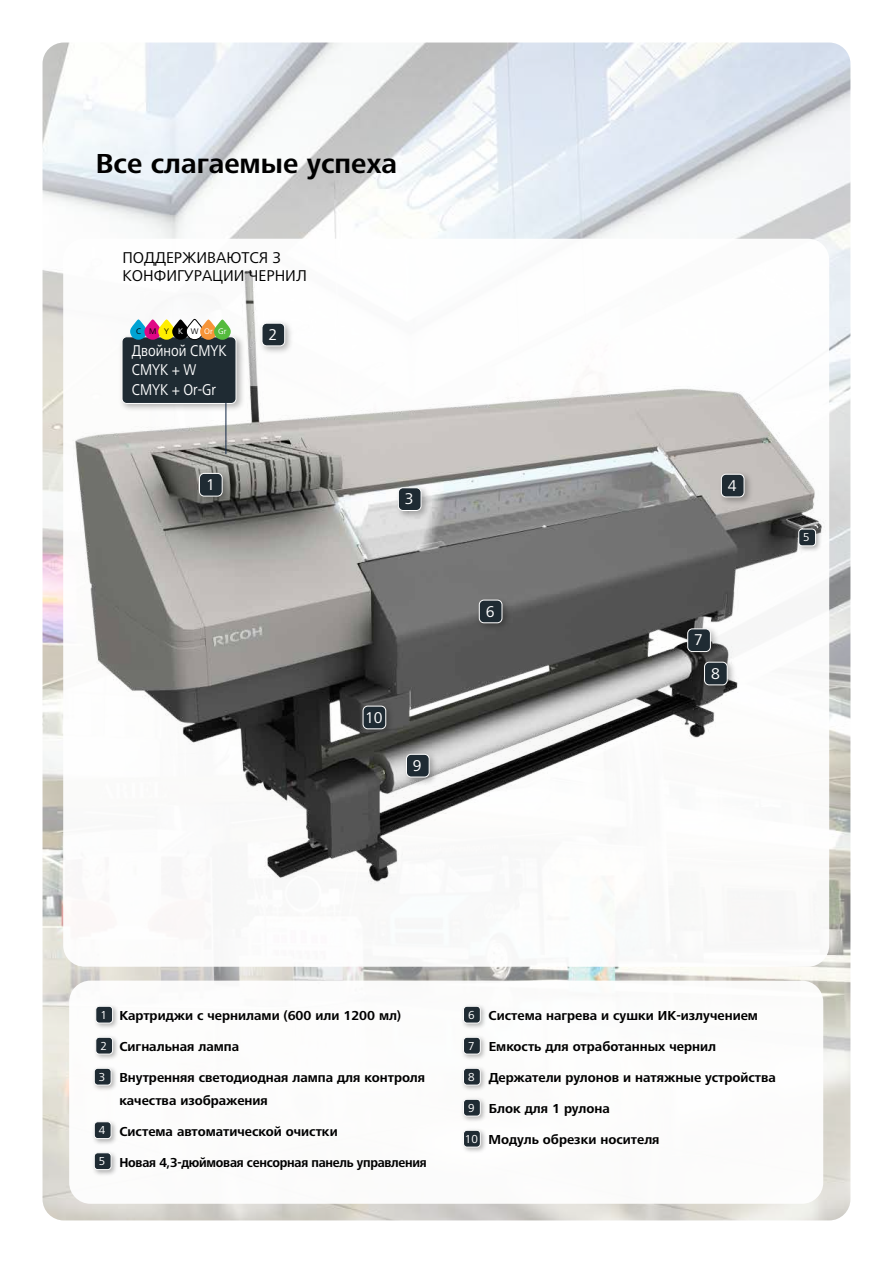
<style>
.page{position:relative;width:893px;height:1263px;background:#fff}
.page>*{position:absolute;margin:0;border:0;box-sizing:border-box;transform-origin:0 0}
.t1{font:700 28.5px "Frutiger Next LTW1 G";color:#000}
.t2{font:16.2px/18px "Frutiger Next LTW1 G";color:#000}
.t3{font:16.2px/19.5px "Frutiger Next LTW1 G";color:#fff;scale:.86 1}
.t4{font:16.2px "Frutiger Next LTW1 G";color:#fff}
.t5{font:700 13.5px/22.5px "Frutiger Next LTW1 G";color:#000}
.t6{font:700 13.5px "Frutiger Next LTW1 G";letter-spacing:-.02em;color:#000;scale:.95 1}
.t7{font:12px "Frutiger Next LTW1 G";color:#fff}
.t8{font:8.4px "Frutiger Next LTW1 G";letter-spacing:.325em;color:#fff}
.s1{color:#000}
.s2{font-weight:400;font-size:12px;color:#fff}
</style>
<div class="page">
<img style="left:43px;top:43px;width:807px;height:1177px">
<div style="left:63px;top:239px;width:766px;height:728px;background:#fff;border-radius:21px"></div>
<img style="left:63px;top:247px;width:766px;height:653px">
<div style="left:69px;top:981px;width:754px;height:223px;background:#fff;border-radius:21px"></div>
<div style="left:93px;top:1003px;width:26px;height:27px;background:#000;opacity:.29"></div>
<div style="left:96px;top:1006px;width:17px;height:17px;background:#1f2b33;border-radius:3px"></div>
<div style="left:95px;top:1006px;width:18px;height:17px;border:1px solid #fff;border-radius:3px"></div>
<div style="left:93px;top:1034px;width:26px;height:27px;background:#000;opacity:.29"></div>
<div style="left:96px;top:1037px;width:17px;height:17px;background:#1f2b33;border-radius:3px"></div>
<div style="left:95px;top:1037px;width:18px;height:17px;border:1px solid #fff;border-radius:3px"></div>
<div style="left:91px;top:1065px;width:27px;height:27px;background:#000;opacity:.29"></div>
<div style="left:94px;top:1068px;width:17px;height:17px;background:#1f2b33;border-radius:3px"></div>
<div style="left:94px;top:1068px;width:17px;height:17px;border:1px solid #fff;border-radius:3px"></div>
<div style="left:91px;top:1119px;width:27px;height:26px;background:#000;opacity:.29"></div>
<div style="left:94px;top:1122px;width:17px;height:16px;background:#1f2b33;border-radius:3px"></div>
<div style="left:94px;top:1121px;width:17px;height:18px;border:1px solid #fff;border-radius:3px"></div>
<div style="left:91px;top:1150px;width:27px;height:26px;background:#000;opacity:.29"></div>
<div style="left:94px;top:1153px;width:17px;height:16px;background:#1f2b33;border-radius:3px"></div>
<div style="left:94px;top:1152px;width:17px;height:18px;border:1px solid #fff;border-radius:3px"></div>
<div style="left:461px;top:1003px;width:26px;height:27px;background:#000;opacity:.29"></div>
<div style="left:463px;top:1006px;width:17px;height:17px;background:#1f2b33;border-radius:3px"></div>
<div style="left:463px;top:1006px;width:18px;height:17px;border:1px solid #fff;border-radius:3px"></div>
<div style="left:461px;top:1034px;width:26px;height:27px;background:#000;opacity:.29"></div>
<div style="left:463px;top:1037px;width:17px;height:17px;background:#1f2b33;border-radius:3px"></div>
<div style="left:463px;top:1037px;width:18px;height:17px;border:1px solid #fff;border-radius:3px"></div>
<div style="left:461px;top:1065px;width:26px;height:27px;background:#000;opacity:.29"></div>
<div style="left:463px;top:1068px;width:17px;height:17px;background:#1f2b33;border-radius:3px"></div>
<div style="left:463px;top:1068px;width:18px;height:17px;border:1px solid #fff;border-radius:3px"></div>
<div style="left:461px;top:1096px;width:26px;height:27px;background:#000;opacity:.29"></div>
<div style="left:463px;top:1099px;width:17px;height:17px;background:#1f2b33;border-radius:3px"></div>
<div style="left:463px;top:1099px;width:18px;height:17px;border:1px solid #fff;border-radius:3px"></div>
<div style="left:461px;top:1127px;width:26px;height:27px;background:#000;opacity:.29"></div>
<div style="left:463px;top:1130px;width:17px;height:17px;background:#1f2b33;border-radius:3px"></div>
<div style="left:463px;top:1130px;width:18px;height:17px;border:1px solid #fff;border-radius:3px"></div>
<div style="left:258px;top:320px;width:36px;height:35px;background:#000;opacity:.29"></div>
<div style="left:262px;top:323px;width:23px;height:23px;background:#1f2b33;border-radius:5px"></div>
<div style="left:262px;top:323px;width:23px;height:23px;border:1px solid #fff;border-radius:5px"></div>
<div style="left:196px;top:470px;width:36px;height:35px;background:#000;opacity:.29"></div>
<div style="left:199px;top:473px;width:23px;height:23px;background:#1f2b33;border-radius:5px"></div>
<div style="left:199px;top:473px;width:24px;height:23px;border:1px solid #fff;border-radius:5px"></div>
<div style="left:395px;top:484px;width:35px;height:36px;background:#000;opacity:.29"></div>
<div style="left:398px;top:488px;width:23px;height:22px;background:#1f2b33;border-radius:5px"></div>
<div style="left:398px;top:487px;width:23px;height:24px;border:1px solid #fff;border-radius:5px"></div>
<div style="left:718px;top:471px;width:35px;height:35px;background:#000;opacity:.29"></div>
<div style="left:721px;top:474px;width:23px;height:23px;background:#1f2b33;border-radius:5px"></div>
<div style="left:721px;top:474px;width:23px;height:23px;border:1px solid #fff;border-radius:5px"></div>
<div style="left:476px;top:596px;width:35px;height:36px;background:#000;opacity:.29"></div>
<div style="left:479px;top:600px;width:23px;height:23px;background:#1f2b33;border-radius:5px"></div>
<div style="left:479px;top:600px;width:23px;height:23px;border:1px solid #fff;border-radius:5px"></div>
<div style="left:684px;top:625px;width:36px;height:36px;background:#000;opacity:.29"></div>
<div style="left:688px;top:629px;width:22px;height:22px;background:#1f2b33;border-radius:5px"></div>
<div style="left:687px;top:628px;width:24px;height:24px;border:1px solid #fff;border-radius:5px"></div>
<div style="left:701px;top:659px;width:36px;height:35px;background:#000;opacity:.29"></div>
<div style="left:704px;top:662px;width:23px;height:23px;background:#1f2b33;border-radius:5px"></div>
<div style="left:704px;top:662px;width:24px;height:23px;border:1px solid #fff;border-radius:5px"></div>
<div style="left:403px;top:751px;width:35px;height:35px;background:#000;opacity:.29"></div>
<div style="left:406px;top:754px;width:23px;height:23px;background:#1f2b33;border-radius:5px"></div>
<div style="left:406px;top:754px;width:24px;height:23px;border:1px solid #fff;border-radius:5px"></div>
<div style="left:359px;top:702px;width:36px;height:36px;background:#000;opacity:.29"></div>
<div style="left:363px;top:706px;width:23px;height:23px;background:#1f2b33;border-radius:5px"></div>
<div style="left:363px;top:706px;width:23px;height:23px;border:1px solid #fff;border-radius:5px"></div>
<div style="left:796px;top:526px;width:26px;height:27px;background:#000;opacity:.29"></div>
<div style="left:799px;top:529px;width:16px;height:17px;background:#1f2b33;border-radius:3px"></div>
<div style="left:798px;top:529px;width:18px;height:17px;border:1px solid #fff;border-radius:3px"></div>
<div style="left:118px;top:333px;width:127px;height:80px;background:#000;opacity:.29"></div>
<div style="left:122px;top:337px;width:114px;height:66px;background:#1f2b33;border-radius:5px"></div>
<div style="left:122px;top:336px;width:114px;height:68px;border:1px solid #fff;border-radius:5px"></div>
<hr style="left:226px;top:403px;width:1px;height:51px;background:#102644">
<svg style="left:130px;top:319px;width:101px;height:21px"></svg>
<h1 class="t1" style="left:96px;top:147px;width:303px">Все слагаемые успеха</h1>
<p class="t2" style="left:122px;top:249px;width:186px">ПОДДЕРЖИВАЮТСЯ 3<br>КОНФИГУРАЦИИ ЧЕРНИЛ</p>
<p class="t8" style="left:136px;top:326px;width:92px"><span class="s1">C M Y</span> K <span class="s1">W</span>OrGr</p>
<p class="t3" style="left:132px;top:341px;width:112px">Двойной CMYK<br>CMYK + W<br>CMYK + Or-Gr</p>
<p class="t4" style="left:269px;top:325px;width:10px">2</p>
<p class="t4" style="left:206px;top:475px;width:10px">1</p>
<p class="t4" style="left:405px;top:490px;width:10px">3</p>
<p class="t4" style="left:365px;top:708px;width:19px">10</p>
<p class="t4" style="left:413px;top:756px;width:10px">9</p>
<p class="t4" style="left:486px;top:602px;width:10px">6</p>
<p class="t4" style="left:728px;top:476px;width:10px">4</p>
<p class="t4" style="left:694px;top:631px;width:10px">7</p>
<p class="t4" style="left:711px;top:664px;width:10px">8</p>
<p class="t7" style="left:803px;top:530px;width:8px">5</p>
<p class="t5" style="left:100px;top:1005px;width:302px"><span class="s2">1</span> Картриджи с чернилами (600 или 1200 мл)</p>
<p class="t5" style="left:100px;top:1036px;width:140px"><span class="s2">2</span> Сигнальная лампа</p>
<p class="t5" style="left:119px;top:1067px;width:307px;text-indent:-21px"><span class="s2">3</span> Внутренняя светодиодная лампа для контроля качества изображения</p>
<p class="t5" style="left:99px;top:1120px;width:240px"><span class="s2">4</span> Система автоматической очистки</p>
<p class="t6" style="left:99px;top:1155px;width:347px"><span class="s2">5</span> Новая 4,3-дюймовая сенсорная панель управления</p>
<p class="t5" style="left:468px;top:1005px;width:291px"><span class="s2">6</span> Система нагрева и сушки ИК-излучением</p>
<p class="t5" style="left:468px;top:1036px;width:249px"><span class="s2">7</span> Емкость для отработанных чернил</p>
<p class="t5" style="left:468px;top:1067px;width:309px"><span class="s2">8</span> Держатели рулонов и натяжные устройства</p>
<p class="t5" style="left:468px;top:1098px;width:143px"><span class="s2">9</span> Блок для 1 рулона</p>
<p class="t5" style="left:465px;top:1129px;width:196px"><span class="s2">10</span> Модуль обрезки носителя</p>
</div>
